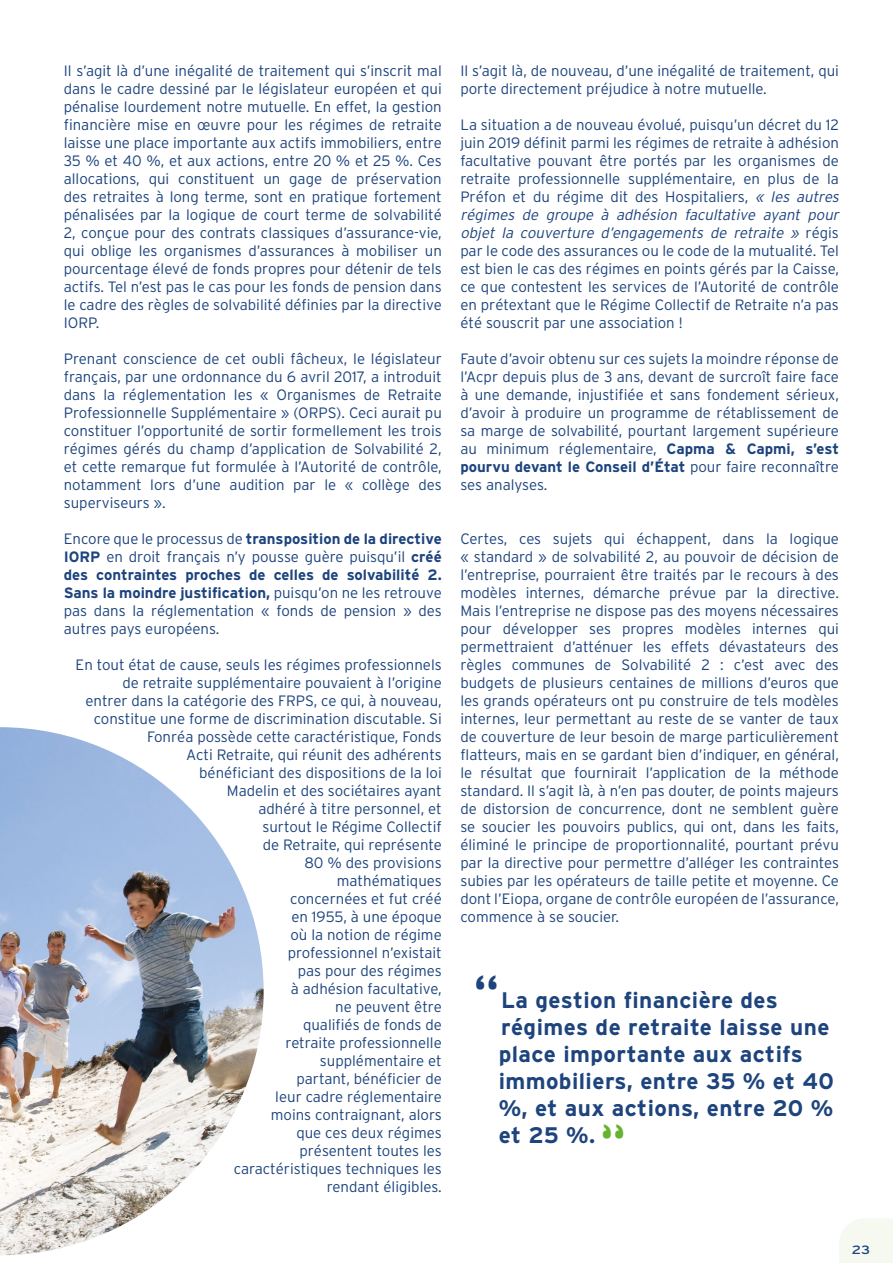
<style>
.page{position:relative;width:893px;height:1263px;background:#fff}
.page>*{position:absolute;margin:0;border:0;box-sizing:border-box;transform-origin:0 0}
.t1{font:700 46.5px "Britannic";color:#1d447d}
.t2{font:700 22.5px/27px "Interstate";letter-spacing:.02em;color:#1d447d}
.t3{font:300 15px/18px "Interstate";color:#1d447d;text-align:justify}
.t4{font:12px "Interstate";color:#1d447d;scale:1.25 1}
.s1{font-weight:700}
.s2{font-style:italic}
</style>
<div class="page">
<div style="left:839px;top:1219px;width:54px;height:44px;background:#f5f9f0"></div>
<img style="left:0;top:727px;width:264px;height:528px">
<p class="t3" style="left:64px;top:61px;width:380px">Il s’agit là d’une inégalité de traitement qui s’inscrit mal dans le cadre dessiné par le législateur européen et qui pénalise lourdement notre mutuelle. En effet, la gestion financière mise en œuvre pour les régimes de retraite laisse une place importante aux actifs immobiliers, entre 35 % et 40 %, et aux actions, entre 20 % et 25 %. Ces allocations, qui constituent un gage de préservation des retraites à long terme, sont en pratique fortement pénalisées par la logique de court terme de solvabilité 2, conçue pour des contrats classiques d’assurance-vie, qui oblige les organismes d’assurances à mobiliser un pourcentage élevé de fonds propres pour détenir de tels actifs. Tel n’est pas le cas pour les fonds de pension dans le cadre des règles de solvabilité définies par la directive IORP.</p>
<p class="t3" style="left:64px;top:349px;width:380px">Prenant conscience de cet oubli fâcheux, le législateur français, par une ordonnance du 6 avril 2017, a introduit dans la réglementation les « Organismes de Retraite Professionnelle Supplémentaire » (ORPS). Ceci aurait pu constituer l’opportunité de sortir formellement les trois régimes gérés du champ d’application de Solvabilité 2, et cette remarque fut formulée à l’Autorité de contrôle, notamment lors d’une audition par le « collège des superviseurs ».</p>
<p class="t3" style="left:64px;top:529px;width:380px">Encore que le processus de <span class="s1">transposition de la directive IORP</span> en droit français n’y pousse guère puisqu’il <span class="s1">créé des contraintes proches de celles de solvabilité 2.<br>Sans la moindre justification,</span> puisqu’on ne les retrouve pas dans la réglementation « fonds de pension » des autres pays européens.</p>
<p class="t3" style="left:76px;top:655px;width:368px;text-align:right">En tout état de cause, seuls les régimes professionnels de retraite supplémentaire pouvaient à l’origine<br>entrer dans la catégorie des FRPS, ce qui, à nouveau, constitue une forme de discrimination discutable. Si<br>Fonréa possède cette caractéristique, Fonds<br>Acti Retraite, qui réunit des adhérents<br>bénéficiant des dispositions de la loi<br>Madelin et des sociétaires ayant<br>adhéré à titre personnel, et<br>surtout le Régime Collectif<br>de Retraite, qui représente<br>80 % des provisions<br>mathématiques<br>concernées et fut créé<br>en 1955, à une époque<br>où la notion de régime<br>professionnel n’existait<br>pas pour des régimes<br>à adhésion facultative,<br>ne peuvent être<br>qualifiés de fonds de<br>retraite professionnelle<br>supplémentaire et<br>partant, bénéficier de<br>leur cadre réglementaire<br>moins contraignant, alors<br>que ces deux régimes<br>présentent toutes les<br>caractéristiques techniques les<br>rendant éligibles.</p>
<p class="t3" style="left:460px;top:61px;width:380px">Il s’agit là, de nouveau, d’une inégalité de traitement, qui porte directement préjudice à notre mutuelle.</p>
<p class="t3" style="left:460px;top:115px;width:383px;text-align:left">La situation a de nouveau évolué, puisqu’un décret du 12 juin 2019 définit parmi les régimes de retraite à adhésion facultative pouvant être portés par les organismes de retraite professionnelle supplémentaire, en plus de la Préfon et du régime dit des Hospitaliers, <span class="s2">« les autres régimes de groupe à adhésion facultative ayant pour objet la couverture d’engagements de retraite »</span> r é g i s par le code des assurances ou le code de la mutualité. Tel est bien le cas des régimes en points gérés par la Caisse, ce que contestent les services de l’Autorité de contrôle en prétextant que le Régime Collectif de Retraite n’a pas été souscrit par une association !</p>
<p class="t3" style="left:460px;top:349px;width:380px">Faute d’avoir obtenu sur ces sujets la moindre réponse de l’Acpr depuis plus de 3 ans, devant de surcroît faire face à une demande, injustifiée et sans fondement sérieux, d’avoir à produire un programme de rétablissement de sa marge de solvabilité, pourtant largement supérieure au minimum réglementaire, <span class="s1">Capma &amp; Capmi, s’est pourvu devant le Conseil d’État</span> pour faire reconnaître ses analyses.</p>
<p class="t3" style="left:460px;top:529px;width:380px">Certes, ces sujets qui échappent, dans la logique « standard » de solvabilité 2, au pouvoir de décision de l’entreprise, pourraient être traités par le recours à des modèles internes, démarche prévue par la directive.<br>Mais l’entreprise ne dispose pas des moyens nécessaires pour développer ses propres modèles internes qui permettraient d’atténuer les effets dévastateurs des règles communes de Solvabilité 2 : c’est avec des budgets de plusieurs centaines de millions d’euros que les grands opérateurs ont pu construire de tels modèles internes, leur permettant au reste de se vanter de taux de couverture de leur besoin de marge particulièrement flatteurs, mais en se gardant bien d’indiquer, en général, le résultat que fournirait l’application de la méthode standard. Il s’agit là, à n’en pas douter, de points majeurs de distorsion de concurrence, dont ne semblent guère se soucier les pouvoirs publics, qui ont, dans les faits, éliminé le principe de proportionnalité, pourtant prévu par la directive pour permettre d’alléger les contraintes subies par les opérateurs de taille petite et moyenne. Ce dont l’Eiopa, organe de contrôle européen de l’assurance, commence à se soucier.</p>
<h1 class="t1" style="left:474px;top:966px;width:26px">‘‘</h1>
<h2 class="t2" style="left:499px;top:986px;width:337px">La gestion financière des régimes de retraite laisse une place importante aux actifs immobiliers, entre 35 % et 40 %, et aux actions, entre 20 % et 25 %.</h2>
<p class="t4" style="left:852px;top:1243px;width:16px">23</p>
</div>
